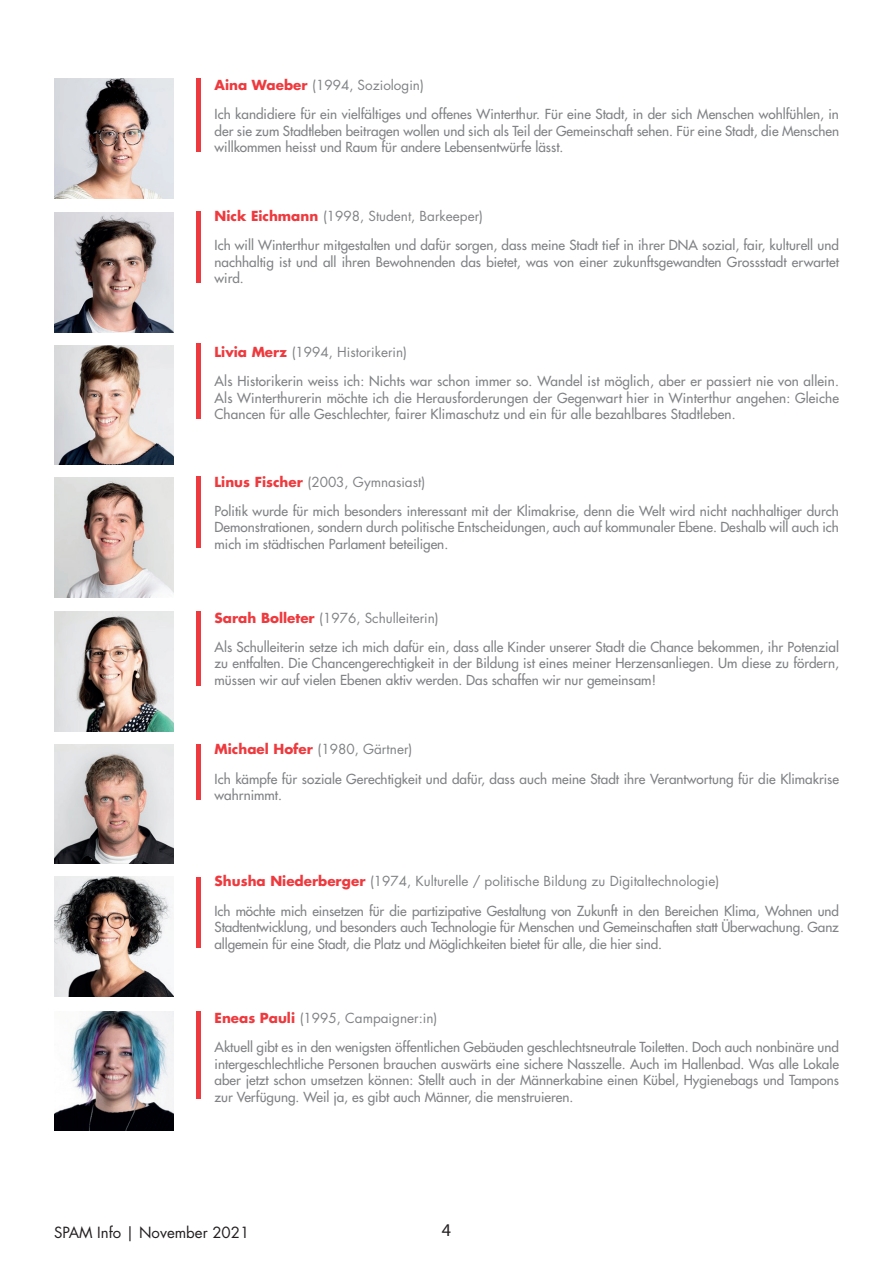
<style>
.page{position:relative;width:893px;height:1263px;background:#fff}
.page>*{position:absolute;margin:0;border:0;box-sizing:border-box;transform-origin:0 0}
.t1{font:18px "Myriad Pro";color:#231f20}
.t2{font:15px "Futura Std";color:#231f20}
.t3{font:500 13.5px/29.2px "Futura Std";color:#808285}
.s1{font-weight:700;color:#ee3a3e}
.s2{font-weight:400}
</style>
<div class="page">
<img style="left:54px;top:79px;width:120px;height:119px">
<img style="left:54px;top:212px;width:120px;height:120px">
<img style="left:54px;top:345px;width:120px;height:120px">
<img style="left:54px;top:478px;width:120px;height:119px">
<img style="left:54px;top:611px;width:120px;height:120px">
<img style="left:54px;top:744px;width:120px;height:120px">
<img style="left:54px;top:877px;width:120px;height:119px">
<img style="left:54px;top:1011px;width:120px;height:120px">
<hr style="left:197px;top:79px;width:4px;height:73px;background:#ee3a3e">
<hr style="left:197px;top:212px;width:4px;height:71px;background:#ee3a3e">
<hr style="left:197px;top:344px;width:4px;height:75px;background:#ee3a3e">
<hr style="left:197px;top:477px;width:4px;height:71px;background:#ee3a3e">
<hr style="left:197px;top:611px;width:4px;height:75px;background:#ee3a3e">
<hr style="left:197px;top:744px;width:4px;height:56px;background:#ee3a3e">
<hr style="left:197px;top:877px;width:4px;height:70px;background:#ee3a3e">
<hr style="left:197px;top:1011px;width:4px;height:87px;background:#ee3a3e">
<p class="t3" style="left:215px;top:70px;width:626px"><span class="s1">Aina Waeber</span> <span class="s2">(1994, Soziologin)<br></span>Ich kandidiere für ein vielfältiges und offenes Winterthur. Für eine Stadt, in der sich Menschen wohlfühlen, in</p>
<p class="t3" style="left:215px;top:122px;width:626px;line-height:16.5px">der sie zum Stadtleben beitragen wollen und sich als Teil der Gemeinschaft sehen. Für eine Stadt, die Menschen willkommen heisst und Raum für andere Lebensentwürfe lässt.</p>
<p class="t3" style="left:215px;top:201px;width:626px"><span class="s1">Nick Eichmann</span> <span class="s2">(1998, Student, Barkeeper)<br></span>Ich will Winterthur mitgestalten und dafür sorgen, dass meine Stadt tief in ihrer DNA sozial, fair, kulturell und</p>
<p class="t3" style="left:215px;top:253px;width:626px;line-height:16.5px">nachhaltig ist und all ihren Bewohnenden das bietet, was von einer zukunftsgewandten Grossstadt erwartet wird.</p>
<p class="t3" style="left:215px;top:337px;width:626px"><span class="s1">Livia Merz</span> <span class="s2">(1994, Historikerin)<br></span>Als Historikerin weiss ich: Nichts war schon immer so. Wandel ist möglich, aber er passiert nie von allein.</p>
<p class="t3" style="left:215px;top:389px;width:626px;line-height:16.5px">Als Winterthurerin möchte ich die Herausforderungen der Gegenwart hier in Winterthur angehen: Gleiche<br>Chancen für alle Geschlechter, fairer Klimaschutz und ein für alle bezahlbares Stadtleben.</p>
<p class="t3" style="left:215px;top:467px;width:626px"><span class="s1">Linus Fischer</span> <span class="s2">(2003, Gymnasiast)<br></span>Politik wurde für mich besonders interessant mit der Klimakrise, denn die Welt wird nicht nachhaltiger durch</p>
<p class="t3" style="left:215px;top:519px;width:626px;line-height:16.5px">Demonstrationen, sondern durch politische Entscheidungen, auch auf kommunaler Ebene. Deshalb will auch ich mich im städtischen Parlament beteiligen.</p>
<p class="t3" style="left:215px;top:603px;width:626px"><span class="s1">Sarah Bolleter</span> <span class="s2">(1976, Schulleiterin)<br></span>Als Schulleiterin setze ich mich dafür ein, dass alle Kinder unserer Stadt die Chance bekommen, ihr Potenzial</p>
<p class="t3" style="left:215px;top:655px;width:626px;line-height:16.5px">zu entfalten. Die Chancengerechtigkeit in der Bildung ist eines meiner Herzensanliegen. Um diese zu fördern, müssen wir auf vielen Ebenen aktiv werden. Das schaffen wir nur gemeinsam!</p>
<p class="t3" style="left:215px;top:735px;width:626px"><span class="s1">Michael Hofer</span> <span class="s2">(1980, Gärtner)<br></span>Ich kämpfe für soziale Gerechtigkeit und dafür, dass auch meine Stadt ihre Verantwortung für die Klimakrise</p>
<p class="t3" style="left:215px;top:781px;width:69px">wahrnimmt.</p>
<p class="t3" style="left:215px;top:867px;width:626px"><span class="s1">Shusha Niederberger</span> <span class="s2">(1974, Kulturelle / politische Bildung zu Digitaltechnologie)<br></span>Ich möchte mich einsetzen für die partizipative Gestaltung von Zukunft in den Bereichen Klima, Wohnen und</p>
<p class="t3" style="left:215px;top:919px;width:626px;line-height:16.5px">Stadtentwicklung, und besonders auch Technologie für Menschen und Gemeinschaften statt Überwachung. Ganz allgemein für eine Stadt, die Platz und Möglichkeiten bietet für alle, die hier sind.</p>
<p class="t3" style="left:215px;top:1003px;width:626px"><span class="s1">Eneas Pauli</span> <span class="s2">(1995, Campaigner:in)<br></span>Aktuell gibt es in den wenigsten öffentlichen Gebäuden geschlechtsneutrale Toiletten. Doch auch nonbinäre und</p>
<p class="t3" style="left:215px;top:1055px;width:626px;line-height:16.5px;text-align:justify">intergeschlechtliche Personen brauchen auswärts eine sichere Nasszelle. Auch im Hallenbad. Was alle Lokale aber jetzt schon umsetzen können: Stellt auch in der Männerkabine einen Kübel, Hygienebags und Tampons zur Verfügung. Weil ja, es gibt auch Männer, die menstruieren.</p>
<p class="t2" style="left:54px;top:1223px;width:197px">SPAM Info | November 2021</p>
<h1 class="t1" style="left:442px;top:1218px;width:11px">4</h1>
</div>
